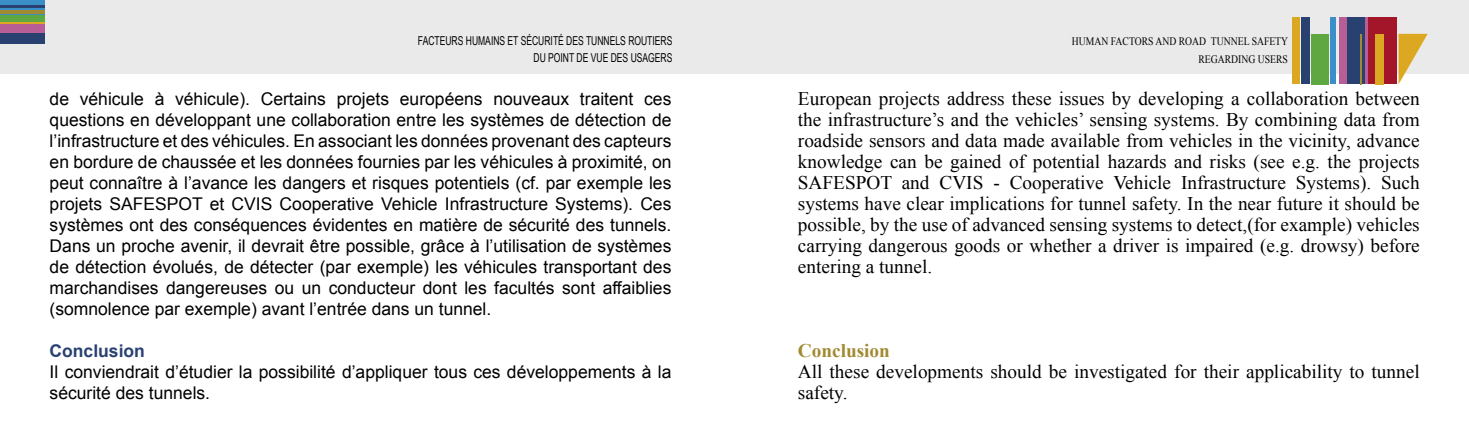
<style>
.page{position:relative;width:1469px;height:432px;background:#fff}
.page>*{position:absolute;margin:0;border:0;box-sizing:border-box;transform-origin:0 0}
.t1{font:19.25px/21px "Times New Roman";color:#000;text-align:justify}
.t2{font:700 19.25px "Times New Roman";color:#a28a32}
.t3{font:17.5px/21px "Arial";color:#000;text-align:justify}
.t4{font:700 17.5px "Arial";color:#294171}
.t5{font:12.25px/17.5px "Arial Narrow";color:#000;text-align:right;scale:.85 1}
.t6{font:11.38px/17.5px "Times New Roman";color:#000;text-align:right;scale:.85 1}
</style>
<div class="page">
<div style="left:0;top:0;width:734px;height:74px;background:#eaeaea"></div>
<hr style="left:0;top:9px;width:45px;height:1px;background:#a31629">
<svg style="left:0;top:0;width:45px;height:9px"></svg>
<hr style="left:0;top:10px;width:45px;height:4px;background:#a28a32">
<div style="left:0;top:15px;width:45px;height:7px;background:#5fa841"></div>
<hr style="left:0;top:22px;width:45px;height:2px;background:#dda821">
<div style="left:0;top:24px;width:45px;height:9px;background:#b85e96"></div>
<div style="left:0;top:33px;width:45px;height:10px;background:#294171"></div>
<hr style="left:0;top:14px;width:45px;height:1px;background:#3b8fc8">
<hr style="left:0;top:5px;width:45px;height:2px;background:#294171">
<div style="left:734px;top:0;width:734px;height:74px;background:#eaeaea"></div>
<div style="left:1292px;top:17px;width:8px;height:67px;background:#dda821"></div>
<div style="left:1301px;top:17px;width:8px;height:67px;background:#294171"></div>
<div style="left:1311px;top:34px;width:18px;height:50px;background:#5fa841"></div>
<div style="left:1330px;top:17px;width:5px;height:67px;background:#3b8fc8"></div>
<svg style="left:1398px;top:34px;width:29px;height:50px"></svg>
<div style="left:1368px;top:17px;width:28px;height:67px;background:#a31629"></div>
<div style="left:1338px;top:17px;width:29px;height:67px;background:#b85e96"></div>
<div style="left:1347px;top:17px;width:18px;height:67px;background:#294171"></div>
<div style="left:1374px;top:34px;width:9px;height:50px;background:#dda821"></div>
<hr style="left:1360px;top:34px;width:1px;height:50px;background:#a28a32">
<p class="t5" style="left:418px;top:31px;width:301px">FACTEURS HUMAINS ET SÉCURITÉ DES TUNNELS ROUTIERS<br>DU POINT DE VUE DES USAGERS</p>
<p class="t6" style="left:1072px;top:32px;width:256px">HUMAN FACTORS AND ROAD TUNNEL SAFETY<br>REGARDING USERS</p>
<p class="t3" style="left:50px;top:89px;width:623px">de véhicule à véhicule). Certains projets européens nouveaux traitent ces questions en développant une collaboration entre les systèmes de détection de l’infrastructure et des véhicules. En associant les données provenant des capteurs en bordure de chaussée et les données fournies par les véhicules à proximité, on peut connaître à l’avance les dangers et risques potentiels (cf. par exemple les projets SAFESPOT et CVIS Cooperative Vehicle Infrastructure Systems). Ces systèmes ont des conséquences évidentes en matière de sécurité des tunnels.<br>Dans un proche avenir, il devrait être possible, grâce à l’utilisation de systèmes de détection évolués, de détecter (par exemple) les véhicules transportant des marchandises dangereuses ou un conducteur dont les facultés sont affaiblies (somnolence par exemple) avant l’entrée dans un tunnel.</p>
<p class="t4" style="left:50px;top:339px;width:97px">Conclusion</p>
<p class="t3" style="left:50px;top:362px;width:623px">Il conviendrait d’étudier la possibilité d’appliquer tous ces développements à la sécurité des tunnels.</p>
<p class="t1" style="left:798px;top:88px;width:623px">European projects address these issues by developing a collaboration between the infrastructure’s and the vehicles’ sensing systems. By combining data from roadside sensors and data made available from vehicles in the vicinity, advance knowledge can be gained of potential hazards and risks (see e.g. the projects SAFESPOT and CVIS - Cooperative Vehicle Infrastructure Systems). Such systems have clear implications for tunnel safety. In the near future it should be possible, by the use of advanced sensing systems to detect,(for example) vehicles carrying dangerous goods or whether a driver is impaired (e.g. drowsy) before entering a tunnel.</p>
<p class="t2" style="left:798px;top:337px;width:93px">Conclusion</p>
<p class="t1" style="left:798px;top:361px;width:623px">All these developments should be investigated for their applicability to tunnel safety.</p>
</div>
